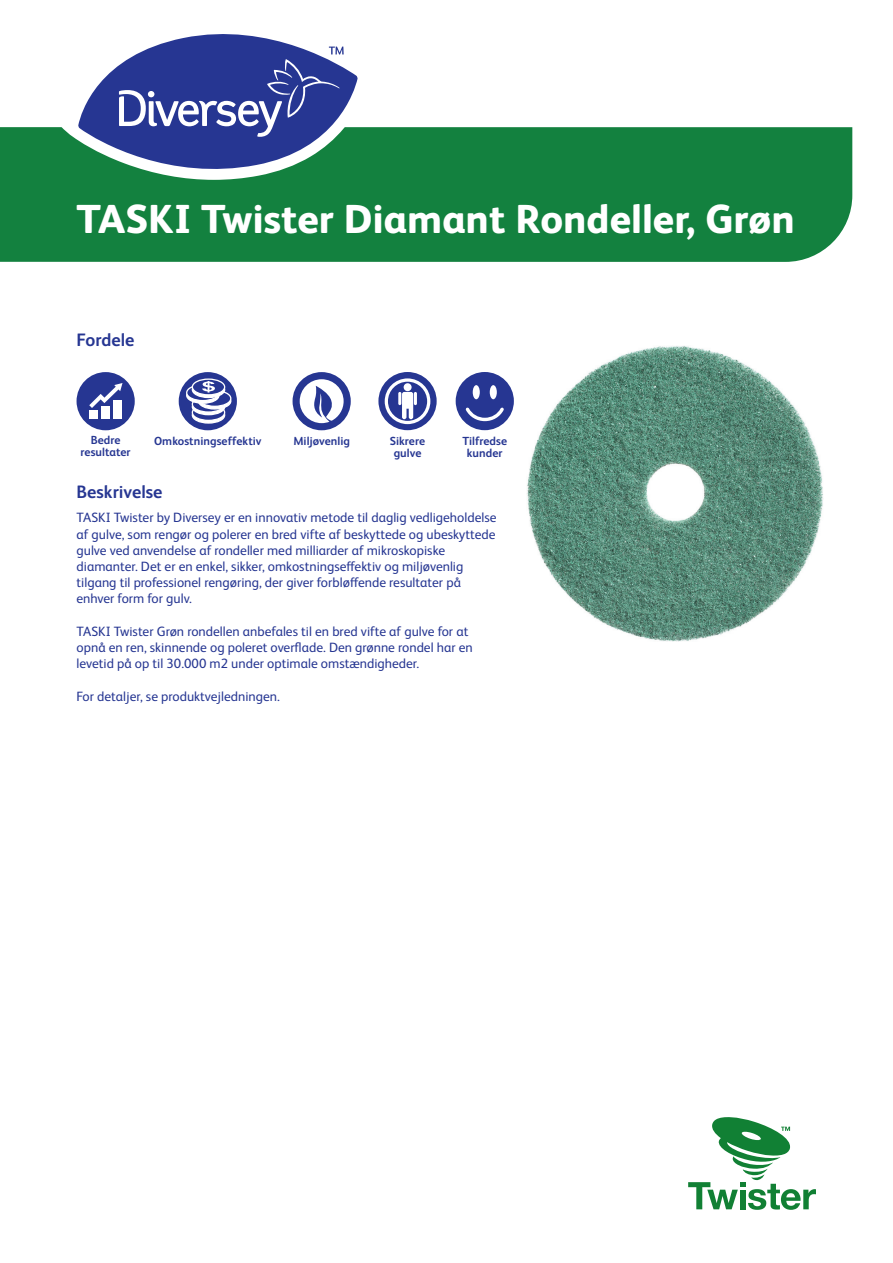
<style>
.page{position:relative;width:893px;height:1263px;background:#fff}
.page>*{position:absolute;margin:0;border:0;box-sizing:border-box;transform-origin:0 0}
.t1{font:800 40.5px "FS Albert Pro";color:#fff}
.t2{font:700 18px "FS Albert Pro";color:#263692}
.t3{font:13.5px/16.2px "FS Albert Pro";color:#263692}
.t4{font:700 11.7px/12.5px "FS Albert Pro";color:#263692;text-align:center}
</style>
<div class="page">
<div style="left:0;top:127px;width:852px;height:135px;background:#13813f"></div>
<svg style="left:58px;top:127px;width:314px;height:53px;background:#22894b"></svg>
<svg style="left:78px;top:34px;width:280px;height:147px"></svg>
<svg style="left:688px;top:1117px;width:128px;height:93px"></svg>
<img style="left:527px;top:346px;width:297px;height:296px">
<div style="left:456px;top:372px;width:58px;height:58px;background:#263692;border-radius:50%"></div>
<svg style="left:466px;top:407px;width:38px;height:14px"></svg>
<div style="left:473px;top:385px;width:7px;height:14px;background:#fff;border-radius:50%"></div>
<div style="left:490px;top:385px;width:7px;height:14px;background:#fff;border-radius:50%"></div>
<svg style="left:293px;top:372px;width:58px;height:58px"></svg>
<div style="left:77px;top:372px;width:58px;height:58px;background:#263692;border-radius:50%"></div>
<svg style="left:89px;top:383px;width:34px;height:25px"></svg>
<div style="left:89px;top:410px;width:9px;height:9px;background:#fff"></div>
<div style="left:101px;top:406px;width:9px;height:13px;background:#fff"></div>
<div style="left:113px;top:400px;width:9px;height:19px;background:#fff"></div>
<div style="left:378px;top:372px;width:59px;height:58px;background:#263692;border-radius:50%"></div>
<svg style="left:385px;top:378px;width:45px;height:46px"></svg>
<div style="left:179px;top:372px;width:58px;height:58px;background:#263692;border-radius:50%"></div>
<svg style="left:186px;top:378px;width:45px;height:46px"></svg>
<p class="t1" style="left:77px;top:187px;width:720px">TASKI Twister Diamant Rondeller, Grøn</p>
<p class="t2" style="left:77px;top:327px;width:59px">Fordele</p>
<p class="t4" style="left:91px;top:433px;width:31px">Bedre</p>
<p class="t4" style="left:293px;top:434px;width:58px">Miljøvenlig</p>
<p class="t4" style="left:81px;top:445px;width:52px">resultater</p>
<p class="t4" style="left:390px;top:434px;width:37px">Sikrere gulve</p>
<p class="t4" style="left:154px;top:434px;width:109px">Omkostningseffektiv</p>
<p class="t4" style="left:462px;top:434px;width:46px">Tilfredse kunder</p>
<p class="t2" style="left:77px;top:479px;width:87px">Beskrivelse</p>
<p class="t3" style="left:77px;top:509px;width:421px">TASKI Twister by Diversey er en innovativ metode til daglig vedligeholdelse af gulve, som rengør og polerer en bred vifte af beskyttede og ubeskyttede gulve ved anvendelse af rondeller med milliarder af mikroskopiske diamanter. Det er en enkel, sikker, omkostningseffektiv og miljøvenlig tilgang til professionel rengøring, der giver forbløffende resultater på enhver form for gulv.</p>
<p class="t3" style="left:77px;top:622px;width:398px">TASKI Twister Grøn rondellen anbefales til en bred vifte af gulve for at opnå en ren, skinnende og poleret overflade. Den grønne rondel har en levetid på op til 30.000 m2 under optimale omstændigheder.</p>
<p class="t3" style="left:77px;top:687px;width:205px">For detaljer, se produktvejledningen.</p>
</div>
